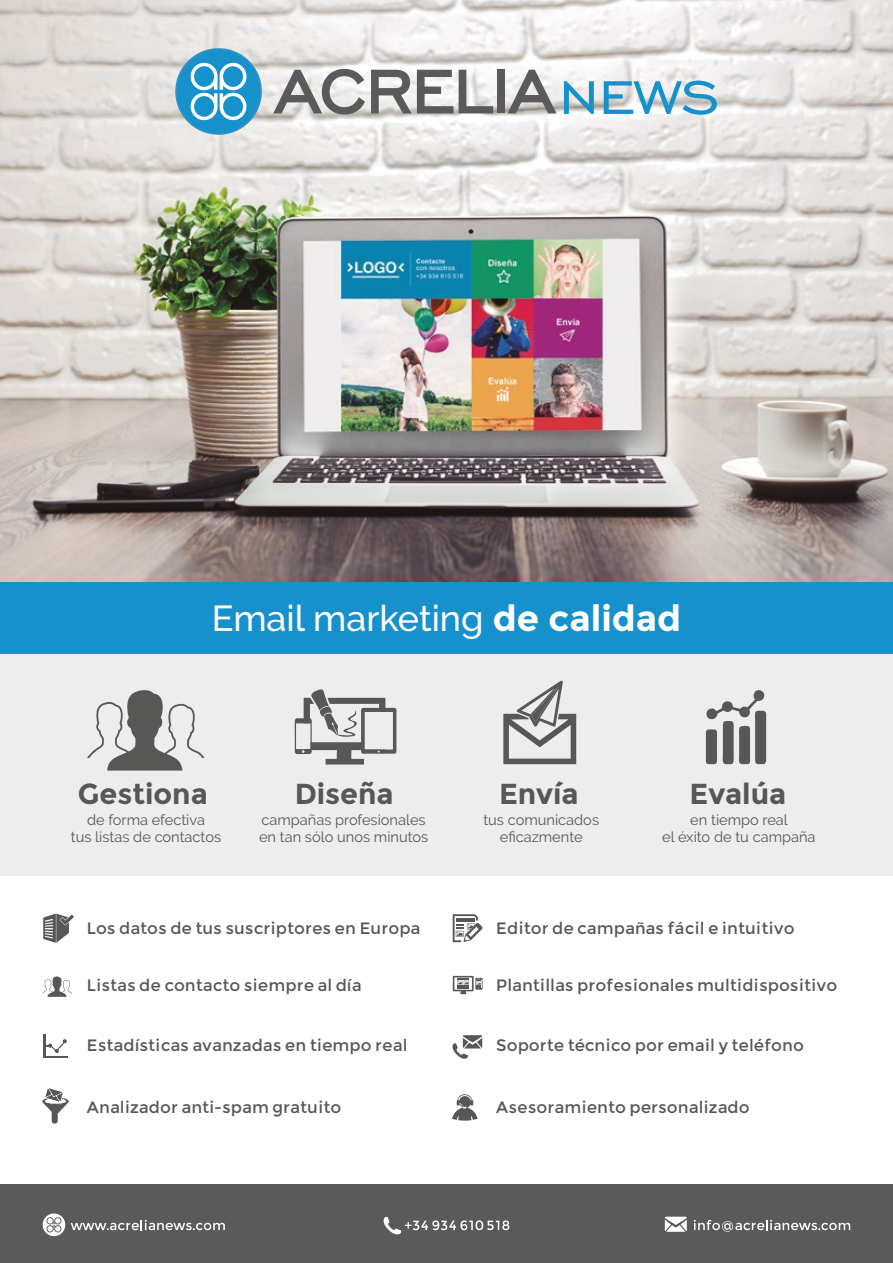
<style>
.page{position:relative;width:893px;height:1263px;background:#fff}
.page>*{position:absolute;margin:0;border:0;box-sizing:border-box;transform-origin:0 0}
.t1{font:500 36px "Raleway";color:#fff}
.t2{font:700 28.95px "Montserrat";color:#575756}
.t3{font:16.5px "Montserrat";color:#575756}
.t4{font:14.55px/17.5px "Raleway";color:#575756;text-align:center}
.s1{font-family:"Montserrat";font-weight:700}
</style>
<div class="page">
<img style="left:0;top:0;width:893px;height:582px">
<div style="left:0;top:648px;width:893px;height:228px;background:#ededed"></div>
<div style="left:0;top:582px;width:893px;height:71px;background:#1791cb"></div>
<svg style="left:564px;top:81px;width:30px;height:33px"></svg>
<svg style="left:604px;top:81px;width:113px;height:34px"></svg>
<div style="left:176px;top:49px;width:85px;height:85px;background:#1791cb;border-radius:50%"></div>
<div style="left:175px;top:48px;width:87px;height:87px;border:2px solid #3293c5;border-radius:50%"></div>
<svg style="left:191px;top:63px;width:55px;height:57px"></svg>
<svg style="left:273px;top:69px;width:92px;height:46px"></svg>
<svg style="left:371px;top:70px;width:82px;height:43px"></svg>
<svg style="left:459px;top:70px;width:34px;height:43px"></svg>
<div style="left:497px;top:70px;width:8px;height:43px;background:#5a5a5a"></div>
<svg style="left:507px;top:70px;width:49px;height:43px"></svg>
<div style="left:0;top:1184px;width:893px;height:79px;background:#5a5a5a"></div>
<svg style="left:503px;top:681px;width:73px;height:83px"></svg>
<svg style="left:705px;top:690px;width:61px;height:74px"></svg>
<svg style="left:87px;top:690px;width:117px;height:80px"></svg>
<svg style="left:295px;top:689px;width:101px;height:75px"></svg>
<svg style="left:43px;top:913px;width:31px;height:30px"></svg>
<svg style="left:42px;top:976px;width:30px;height:21px"></svg>
<hr style="left:43px;top:1034px;width:2px;height:24px;background:#575756">
<hr style="left:43px;top:1056px;width:25px;height:2px;background:#575756">
<svg style="left:45px;top:1039px;width:22px;height:14px"></svg>
<div style="left:52px;top:1108px;width:6px;height:15px;background:#575756;border-radius:3px"></div>
<svg style="left:42px;top:1088px;width:27px;height:25px"></svg>
<svg style="left:453px;top:914px;width:30px;height:28px"></svg>
<svg style="left:453px;top:976px;width:30px;height:18px"></svg>
<svg style="left:452px;top:1094px;width:26px;height:26px"></svg>
<svg style="left:452px;top:1035px;width:30px;height:24px"></svg>
<svg style="left:71px;top:1220px;width:154px;height:10px"></svg>
<svg style="left:694px;top:1220px;width:156px;height:12px"></svg>
<svg style="left:383px;top:1217px;width:126px;height:18px"></svg>
<svg style="left:665px;top:1217px;width:22px;height:15px"></svg>
<svg style="left:43px;top:1213px;width:22px;height:23px"></svg>
<h1 class="t1" style="left:212px;top:597px;width:471px">Email marketing <span class="s1">de calidad</span></h1>
<h2 class="t2" style="left:78px;top:777px;width:131px">Gestiona</h2>
<p class="t4" style="left:71px;top:810px;width:152px">de forma efectiva<br>tus listas de contactos</p>
<h2 class="t2" style="left:295px;top:777px;width:100px">Diseña</h2>
<p class="t4" style="left:259px;top:810px;width:171px;text-align:left">campañas profesionales en tan sólo unos minutos</p>
<h2 class="t2" style="left:499px;top:777px;width:81px">Envía</h2>
<p class="t4" style="left:483px;top:810px;width:117px">tus comunicados eficazmente</p>
<h2 class="t2" style="left:689px;top:777px;width:98px">Evalúa</h2>
<p class="t4" style="left:662px;top:810px;width:155px">en tiempo real<br>el éxito de tu campaña</p>
<p class="t3" style="left:86px;top:918px;width:336px">Los datos de tus suscriptores en Europa</p>
<p class="t3" style="left:496px;top:918px;width:300px">Editor de campañas fácil e intuitivo</p>
<p class="t3" style="left:86px;top:975px;width:277px">Listas de contacto siempre al día</p>
<p class="t3" style="left:496px;top:975px;width:343px">Plantillas profesionales multidispositivo</p>
<p class="t3" style="left:86px;top:1035px;width:322px">Estadísticas avanzadas en tiempo real</p>
<p class="t3" style="left:496px;top:1035px;width:310px">Soporte técnico por email y teléfono</p>
<p class="t3" style="left:86px;top:1097px;width:256px">Analizador anti-spam gratuito</p>
<p class="t3" style="left:496px;top:1097px;width:255px">Asesoramiento personalizado</p>
</div>
